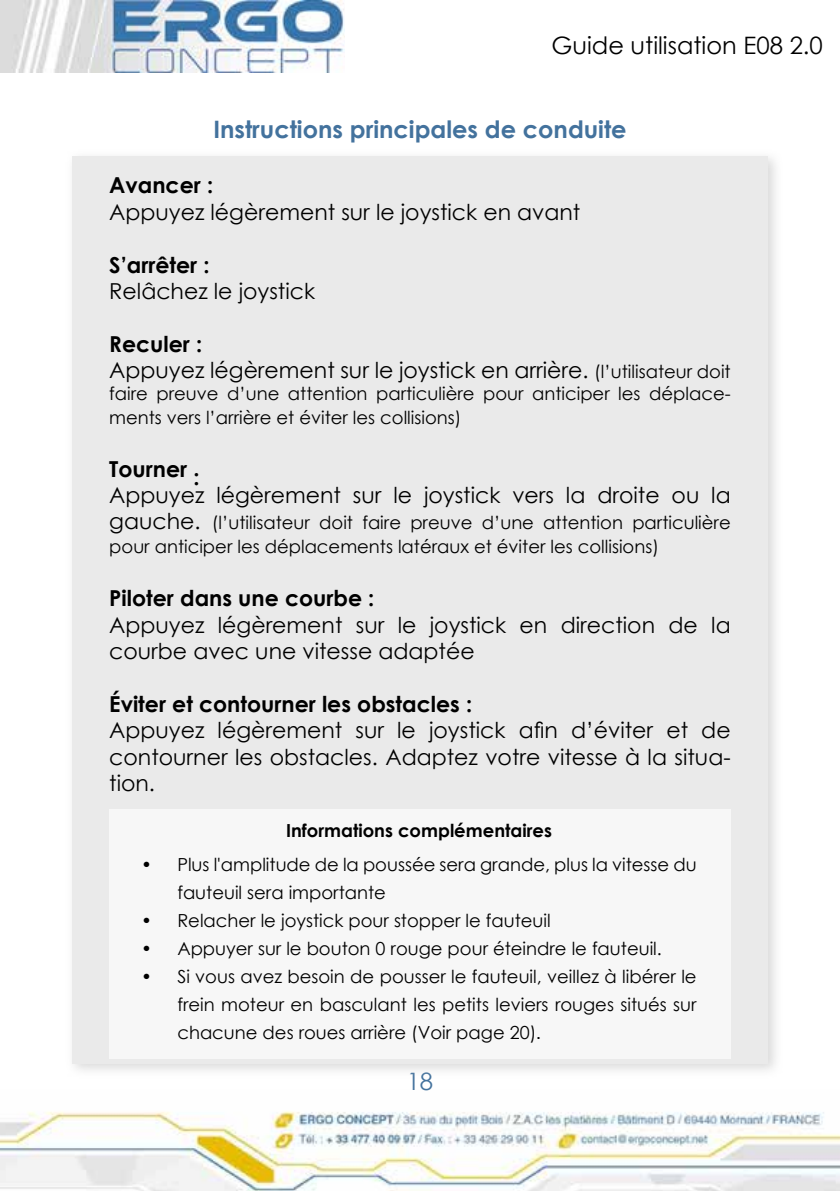
<style>
.page{position:relative;width:840px;height:1191px;background:#fff}
.page>*{position:absolute;margin:0;border:0;box-sizing:border-box;transform-origin:0 0}
.t1{font:700 24px "Century Gothic";color:#43729d}
.t2{font:24px "Century Gothic";color:#000}
.t3{font:24px "Century Gothic";color:#43729d}
.t4{font:22px/26.4px "Century Gothic";color:#000}
.t5{font:700 22px "Century Gothic";color:#000}
.t6{font:18px/28px "Century Gothic";color:#000}
.t7{font:700 18px "Century Gothic";color:#000}
.s1{font-weight:700}
.s2{font-size:18px}
.s3{font-size:22px}
.s4{font-family:"Helvetica"}
</style>
<div class="page">
<img style="left:0;top:0;width:344px;height:72px">
<img style="left:0;top:1111px;width:840px;height:80px">
<div style="left:65px;top:149px;width:717px;height:929px;background:#f4f4f4"></div>
<div style="left:72px;top:156px;width:695px;height:907px;background:#eaeaea"></div>
<div style="left:109px;top:809px;width:621px;height:249px;background:#f7f7f7"></div>
<h1 class="t2" style="left:551px;top:29px;width:273px">Guide utilisation E08 2.0</h1>
<h1 class="t1" style="left:213px;top:111px;width:414px">Instructions principales de conduite</h1>
<p class="t5" style="left:109px;top:169px;width:105px">Avancer :</p>
<p class="t4" style="left:109px;top:198px;width:472px">Appuyez légèrement sur le joystick en avant</p>
<p class="t5" style="left:109px;top:248px;width:102px">S’arrêter :</p>
<p class="t4" style="left:109px;top:277px;width:207px">Relâchez le joystick</p>
<p class="t4" style="left:109px;top:330px;width:622px"><span class="s1">Reculer :<br></span>Appuyez légèrement sur le joystick en arrière. <span class="s2">(l’utilisateur doit</span></p>
<p class="t6" style="left:109px;top:381px;width:622px;line-height:24px">faire preuve d’une attention particulière pour anticiper les déplace&shy;ments vers l’arrière et éviter les collisions)</p>
<p class="t5" style="left:109px;top:452px;width:92px">Tourner :</p>
<p class="t4" style="left:109px;top:481px;width:622px">Appuyez légèrement sur le joystick vers la droite ou la</p>
<p class="t6" style="left:109px;top:510px;width:622px;line-height:24px"><span class="s3">gauche.</span> (l’utilisateur doit faire preuve d’une attention particulière pour anticiper les déplacements latéraux et éviter les collisions)</p>
<p class="t5" style="left:109px;top:581px;width:266px">Piloter dans une courbe :</p>
<p class="t4" style="left:109px;top:611px;width:622px">Appuyez légèrement sur le joystick en direction de la courbe avec une vitesse adaptée</p>
<p class="t5" style="left:109px;top:687px;width:364px">Éviter et contourner les obstacles :</p>
<p class="t4" style="left:109px;top:717px;width:622px;text-align:justify">Appuyez légèrement sur le joystick afin d’éviter et de contourner les obstacles. Adaptez votre vitesse à la situa&shy;tion.</p>
<p class="t7" style="left:286px;top:816px;width:267px">Informations complémentaires</p>
<p class="t6" style="left:177px;top:850px;width:520px;text-indent:-36px">• Plus l'amplitude de la poussée sera grande, plus la vitesse du fauteuil sera importante</p>
<p class="t6" style="left:141px;top:906px;width:411px">• Relacher le joystick pour stopper le fauteuil</p>
<p class="t6" style="left:141px;top:934px;width:522px">• Appuyer sur le bouton 0 rouge pour éteindre le fauteuil.</p>
<p class="t6" style="left:177px;top:962px;width:520px;text-align:justify;text-indent:-36px">• Si vous avez besoin de pousser le fauteuil, veillez à libérer le frein moteur en basculant les petits leviers rouges situés sur chacune des roues arrière (Voir page 20)<span class="s4">.</span></p>
<h1 class="t3" style="left:406px;top:1064px;width:28px">18</h1>
</div>
